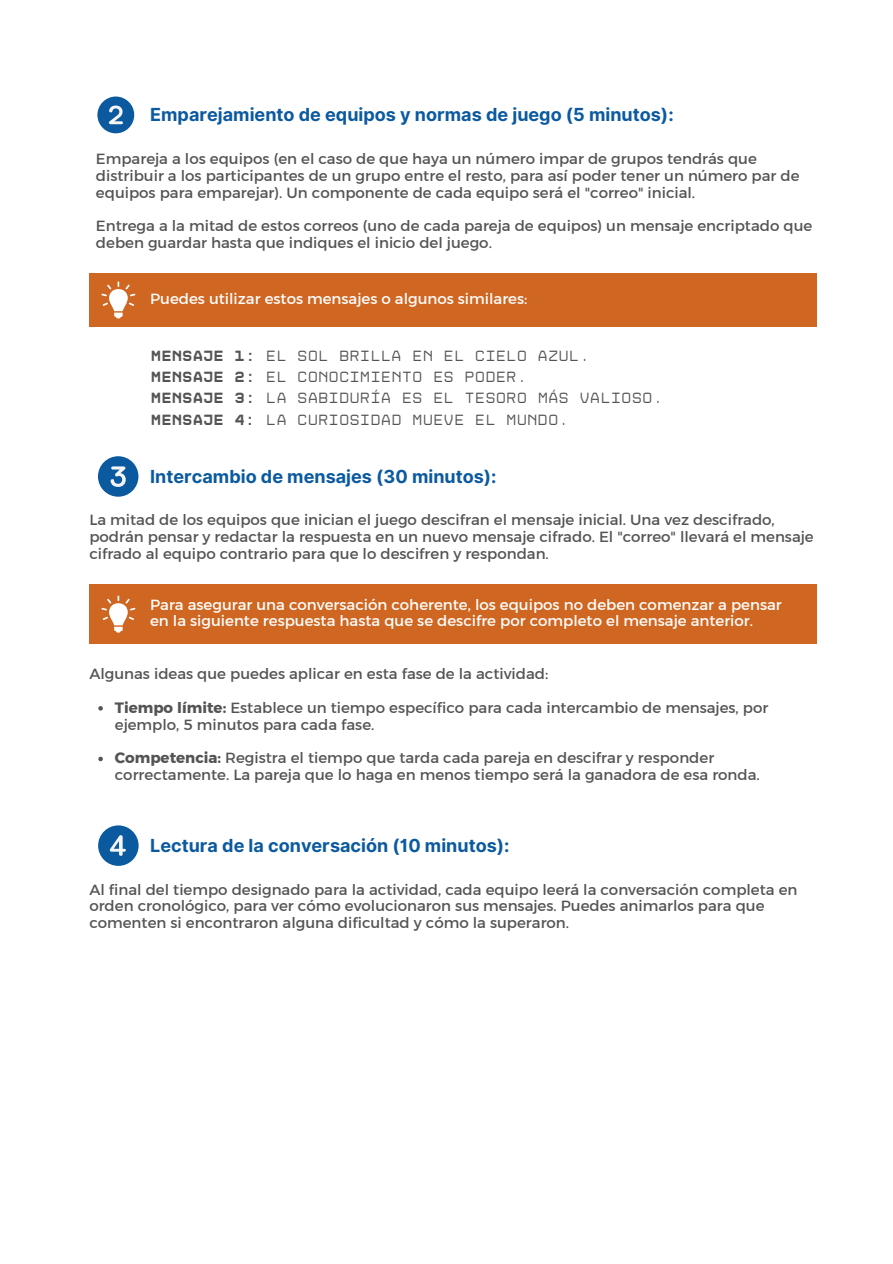
<style>
.page{position:relative;width:893px;height:1264px;background:#fff}
.page>*{position:absolute;margin:0;border:0;box-sizing:border-box;transform-origin:0 0}
.t1{font:700 18px "Inter";color:#0b5a9f}
.t2{font:15px/16.8px "Kief Montaser Regular";color:#545454}
.t3{font:15px/16.8px "Kief Montaser Regular";color:#fff}
.t4{font:15px/21.3px "Disket Mono";color:#545454}
.s1{font-weight:700}
.s2{font-family:"Kief Montaser Bold"}
</style>
<div class="page">
<div style="left:97px;top:96px;width:37px;height:37px;background:#0b5a9f;border-radius:50%"></div>
<svg style="left:109px;top:105px;width:14px;height:19px"></svg>
<div style="left:89px;top:273px;width:728px;height:54px;background:#cf6621"></div>
<svg style="left:101px;top:281px;width:34px;height:37px"></svg>
<div style="left:89px;top:584px;width:728px;height:59px;background:#cf6621"></div>
<svg style="left:101px;top:595px;width:34px;height:37px"></svg>
<div style="left:98px;top:456px;width:40px;height:40px;background:#0b5a9f;border-radius:50%"></div>
<svg style="left:110px;top:466px;width:16px;height:21px"></svg>
<div style="left:98px;top:825px;width:41px;height:40px;background:#0b5a9f;border-radius:50%"></div>
<svg style="left:110px;top:835px;width:16px;height:20px"></svg>
<svg style="left:98px;top:706px;width:5px;height:4px"></svg>
<svg style="left:98px;top:756px;width:5px;height:5px"></svg>
<p class="t1" style="left:150px;top:104px;width:525px">Emparejamiento de equipos y normas de juego (5 minutos):</p>
<p class="t2" style="left:96px;top:150px;width:705px">Empareja a los equipos (en el caso de que haya un número impar de grupos tendrás que distribuir a los participantes de un grupo entre el resto, para así poder tener un número par de equipos para emparejar). Un componente de cada equipo será el "correo" inicial.</p>
<p class="t2" style="left:96px;top:218px;width:717px">Entrega a la mitad de estos correos (uno de cada pareja de equipos) un mensaje encriptado que deben guardar hasta que indiques el inicio del juego.</p>
<p class="t3" style="left:150px;top:290px;width:379px">Puedes utilizar estos mensajes o algunos similares:</p>
<p class="t4" style="left:151px;top:345px;width:513px"><span class="s1">MENSAJE 1:</span> EL SOL BRILLA EN EL CIELO AZUL.<br><span class="s1">MENSAJE 2:</span> EL CONOCIMIENTO ES PODER.<br><span class="s1">MENSAJE 3:</span> LA SABIDURÍA ES EL TESORO MÁS VALIOSO.<br><span class="s1">MENSAJE 4:</span> LA CURIOSIDAD MUEVE EL MUNDO.</p>
<p class="t1" style="left:150px;top:465px;width:348px">Intercambio de mensajes (30 minutos):</p>
<p class="t2" style="left:89px;top:511px;width:725px">La mitad de los equipos que inician el juego descifran el mensaje inicial. Una vez descifrado, podrán pensar y redactar la respuesta en un nuevo mensaje cifrado. El "correo" llevará el mensaje cifrado al equipo contrario para que lo descifren y respondan.</p>
<p class="t3" style="left:150px;top:596px;width:633px">Para asegurar una conversación coherente, los equipos no deben comenzar a pensar en la siguiente respuesta hasta que se descifre por completo el mensaje anterior.</p>
<p class="t2" style="left:89px;top:665px;width:460px">Algunas ideas que puedes aplicar en esta fase de la actividad:</p>
<p class="t2" style="left:115px;top:699px;width:655px"><span class="s2">Tiempo límite:</span> Establece un tiempo específico para cada intercambio de mensajes, por ejemplo, 5 minutos para cada fase.</p>
<p class="t2" style="left:115px;top:749px;width:646px"><span class="s2">Competencia:</span> Registra el tiempo que tarda cada pareja en descifrar y responder correctamente. La pareja que lo haga en menos tiempo será la ganadora de esa ronda.</p>
<p class="t1" style="left:150px;top:834px;width:361px">Lectura de la conversación (10 minutos):</p>
<p class="t2" style="left:89px;top:880px;width:709px">Al final del tiempo designado para la actividad, cada equipo leerá la conversación completa en orden cronológico, para ver cómo evolucionaron sus mensajes. Puedes animarlos para que comenten si encontraron alguna dificultad y cómo la superaron.</p>
</div>
